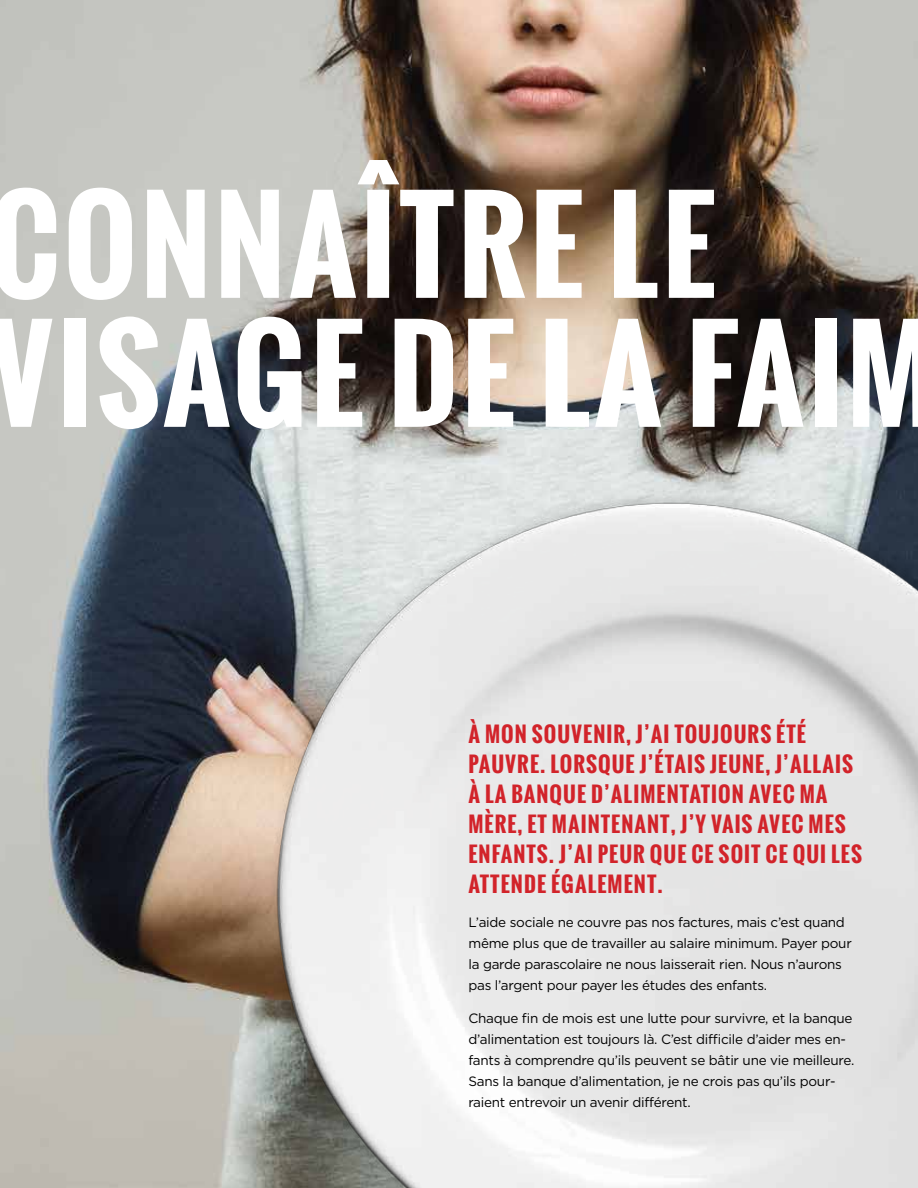
<style>
.page{position:relative;width:918px;height:1188px;background:#fff}
.page>*{position:absolute;margin:0;border:0;box-sizing:border-box;transform-origin:0 0}
.t1{font:700 123px/129px "Oswald";letter-spacing:.03em;color:#fff}
.t2{font:700 21px/30px "Oswald";letter-spacing:.05em;color:#d2232a}
.t3{font:13.5px/21px "Gotham";letter-spacing:-.02em;color:#000}
</style>
<div class="page">
<img style="left:0;top:0;width:918px;height:1188px">
<img style="left:189px;top:440px;width:729px;height:748px">
<h1 class="t1" style="left:-10px;top:181px;width:947px">CONNAÎTRE LE<br>VISAGE DE LA FAIM</h1>
<h2 class="t2" style="left:468px;top:719px;width:395px">À MON SOUVENIR, J’AI TOUJOURS ÉTÉ PAUVRE. LORSQUE J’ÉTAIS JEUNE, J’ALLAIS À LA BANQUE D’ALIMENTATION AVEC MA MÈRE, ET MAINTENANT, J’Y VAIS AVEC MES ENFANTS. J’AI PEUR QUE CE SOIT CE QUI LES ATTENDE ÉGALEMENT.</h2>
<p class="t3" style="left:468px;top:911px;width:385px">L’aide sociale ne couvre pas nos factures, mais c’est quand même plus que de travailler au salaire minimum. Payer pour la garde parascolaire ne nous laisserait rien. Nous n’aurons pas l’argent pour payer les études des enfants.</p>
<p class="t3" style="left:468px;top:1007px;width:387px">Chaque fin de mois est une lutte pour survivre, et la banque d’alimentation est toujours là. C’est difficile d’aider mes en&shy;fants à comprendre qu’ils peuvent se bâtir une vie meilleure.<br>Sans la banque d’alimentation, je ne crois pas qu’ils pour&shy;raient entrevoir un avenir différent.</p>
</div>
